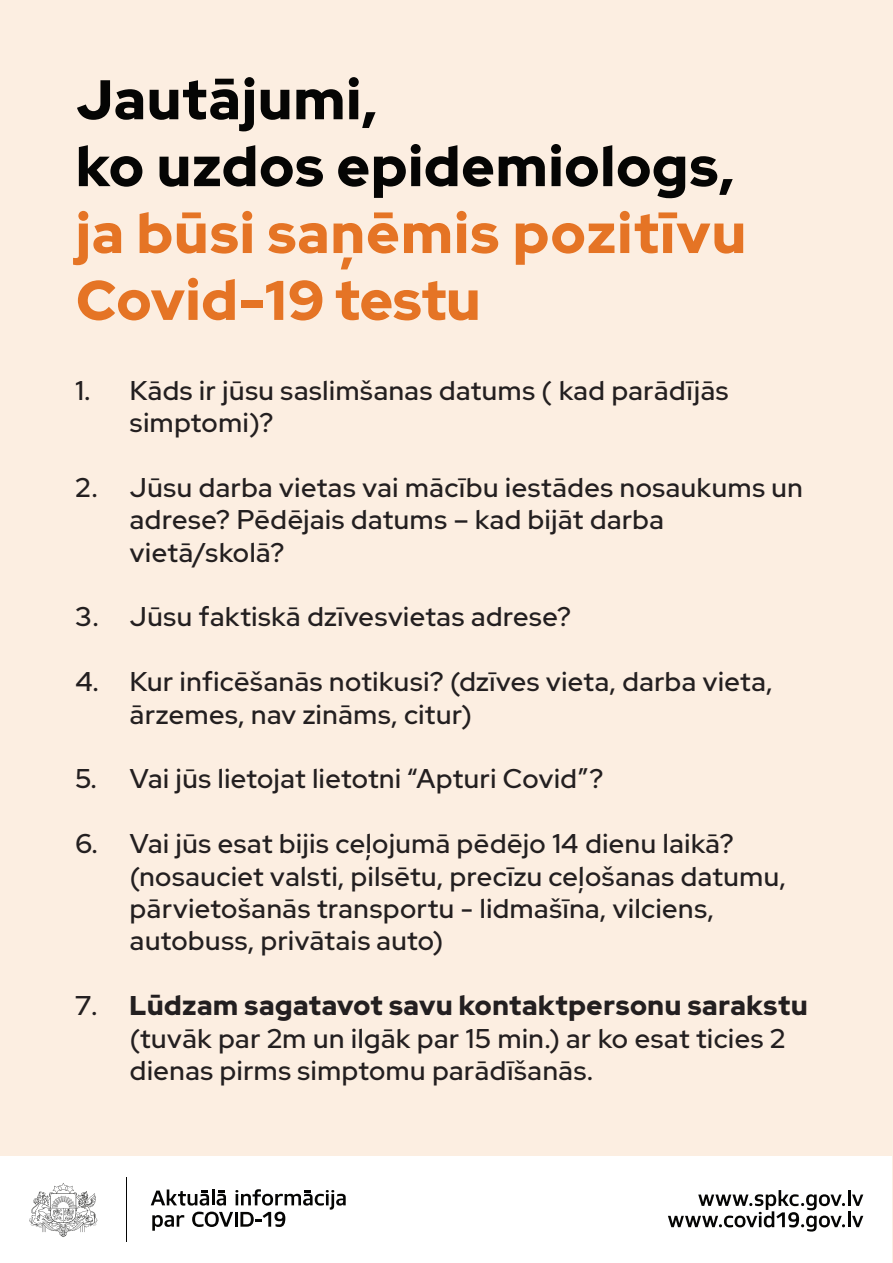
<style>
.page{position:relative;width:893px;height:1263px;background:#fceee1}
.page>*{position:absolute;margin:0;border:0;box-sizing:border-box;transform-origin:0 0}
.t1{font:900 55.8px/66.9px "Red Hat Display";letter-spacing:.03em;color:#e57425}
.t2{font:900 55.8px/66.9px "Red Hat Display";letter-spacing:.02em;color:#050504}
.t3{font:500 27px/32.4px "Red Hat Display";letter-spacing:.025em;color:#231f20}
.s1{font-weight:900}
</style>
<div class="page">
<div style="left:1px;top:1157px;width:891px;height:106px;background:#fff"></div>
<svg style="left:29px;top:1183px;width:68px;height:54px"></svg>
<svg style="left:151px;top:1189px;width:195px;height:42px"></svg>
<hr style="left:127px;top:1177px;width:1px;height:65px;background:#050504">
<svg style="left:668px;top:1190px;width:195px;height:41px"></svg>
<h1 class="t2" style="left:76px;top:66px;width:660px">Jautājumi,<br>ko uzdos epidemiologs,</h1>
<h1 class="t1" style="left:76px;top:200px;width:671px">ja būsi saņēmis pozitīvu<br>Covid-19 testu</h1>
<p class="t3" style="left:130px;top:373px;width:600px;text-indent:-54px">1. Kāds ir jūsu saslimšanas datums ( kad parādījās simptomi)?</p>
<p class="t3" style="left:130px;top:471px;width:674px;text-indent:-54px">2. Jūsu darba vietas vai mācību iestādes nosaukums un adrese? Pēdējais datums – kad bijāt darba vietā/skolā?</p>
<p class="t3" style="left:76px;top:600px;width:497px">3. Jūsu faktiskā dzīvesvietas adrese?</p>
<p class="t3" style="left:130px;top:665px;width:644px;text-indent:-54px">4. Kur inficēšanās notikusi? (dzīves vieta, darba vieta, ārzemes, nav zināms, citur)</p>
<p class="t3" style="left:76px;top:762px;width:529px">5. Vai jūs lietojat lietotni “Apturi Covid”?</p>
<p class="t3" style="left:130px;top:827px;width:657px;text-indent:-54px">6. Vai jūs esat bijis ceļojumā pēdējo 14 dienu laikā? (nosauciet valsti, pilsētu, precīzu ceļošanas datumu, pārvietošanās transportu - lidmašīna, vilciens, autobuss, privātais auto)</p>
<p class="t3" style="left:130px;top:989px;width:679px;text-indent:-54px">7. <span class="s1">Lūdzam sagatavot savu kontaktpersonu sarakstu </span>(tuvāk par 2m un ilgāk par 15 min.) ar ko esat ticies 2 dienas pirms simptomu parādīšanās.</p>
</div>
